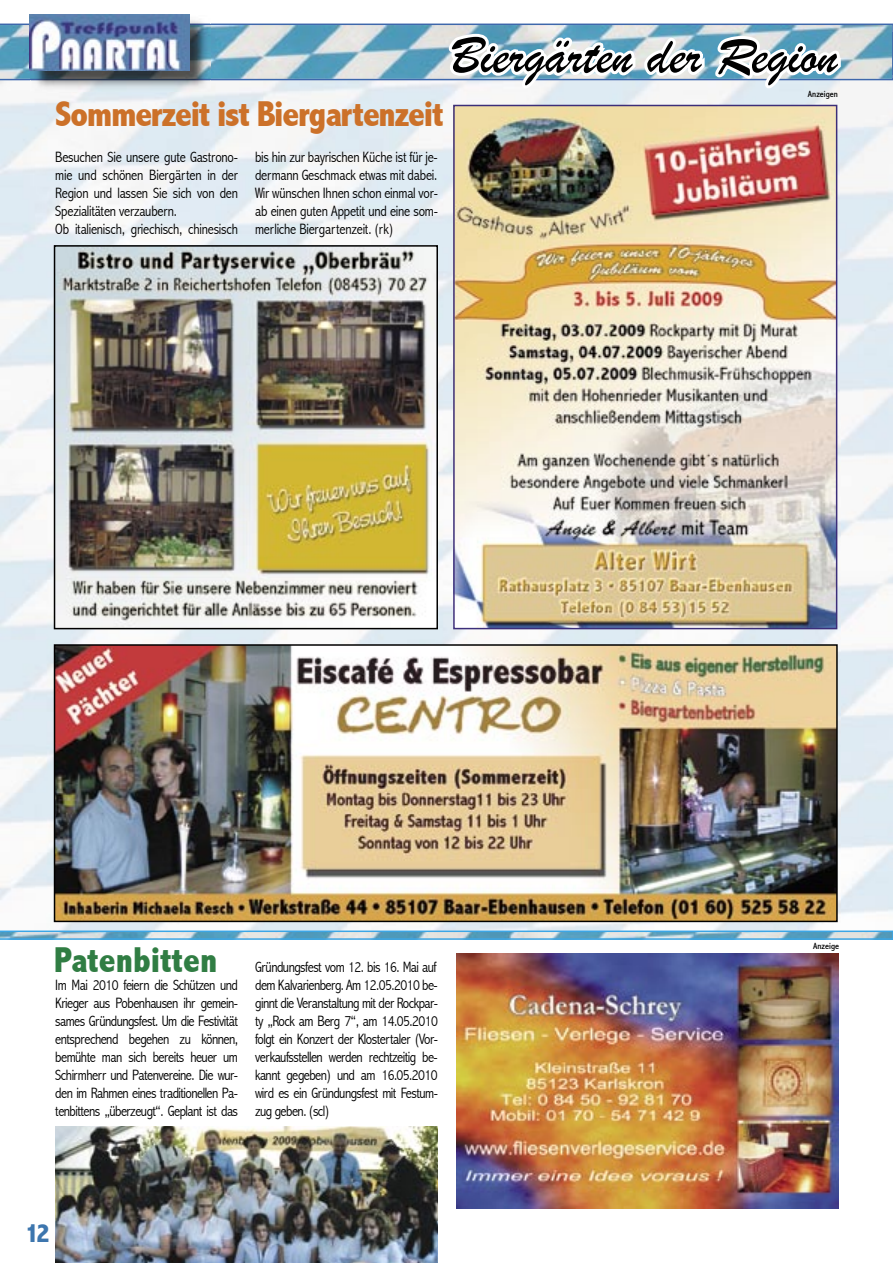
<style>
.page{position:relative;width:893px;height:1263px;background:#fff}
.page>*{position:absolute;margin:0;border:0;box-sizing:border-box;transform-origin:0 0}
.t1{font:54px "Brush Script";color:#000}
.t2{font:800 condensed 36px "Abadi";letter-spacing:-.035em;color:#cc7129}
.t3{font:800 condensed 36px "Abadi";color:#307d43}
.t4{font:800 condensed 27px "Abadi";color:#3d76ae}
.t5{font:300 condensed 15px/18px "Abadi";letter-spacing:-.015em;color:#000;text-align:justify}
.t6{font:condensed 9px "Abadi";color:#000}
</style>
<div class="page">
<img style="left:0;top:80px;width:893px;height:850px">
<svg style="left:0;top:930px;width:893px;height:10px;background:#83bad7"></svg>
<svg style="left:0;top:24px;width:893px;height:56px;background:#92b8cb"></svg>
<img style="left:31px;top:25px;width:180px;height:67px">
<img style="left:30px;top:15px;width:160px;height:56px">
<img style="left:54px;top:245px;width:384px;height:384px">
<img style="left:456px;top:954px;width:383px;height:255px">
<svg style="left:444px;top:29px;width:403px;height:62px"></svg>
<img style="left:55px;top:1126px;width:383px;height:137px">
<img style="left:453px;top:105px;width:384px;height:524px">
<img style="left:54px;top:644px;width:784px;height:278px">
<h2 class="t2" style="left:55px;top:93px;width:390px">Sommerzeit ist Biergartenzeit</h2>
<p class="t5" style="left:55px;top:148px;width:184px;text-align:left">Besuchen Sie unsere gute Gastrono&shy;mie und schönen Biergärten in der Region und lassen Sie sich von den Spezialitäten verzaubern.<br>Ob italienisch, griechisch, chinesisch</p>
<p class="t5" style="left:255px;top:148px;width:184px">bis hin zur bayrischen Küche ist für je&shy;dermann Geschmack etwas mit dabei.<br>Wir wünschen Ihnen schon einmal vor&shy;ab einen guten Appetit und eine som&shy;merliche Biergartenzeit. (rk)</p>
<h1 class="t1" style="left:451px;top:22px;width:388px">Biergärten der Region</h1>
<p class="t6" style="left:808px;top:89px;width:31px">Anzeigen</p>
<h2 class="t3" style="left:54px;top:939px;width:165px">Patenbitten</h2>
<p class="t6" style="left:813px;top:941px;width:27px">Anzeige</p>
<p class="t5" style="left:255px;top:958px;width:184px">Gründungsfest vom 12. bis 16. Mai auf dem Kalvarienberg. Am 12.05.2010 be&shy;ginnt die Veranstaltung mit der Rockpar&shy;ty „Rock am Berg 7“, am 14.05.2010 folgt ein Konzert der Klostertaler (Vor&shy;verkaufsstellen werden rechtzeitig be&shy;kannt gegeben) und am 16.05.2010 wird es ein Gründungsfest mit Festum&shy;zug geben. (scl)</p>
<p class="t5" style="left:55px;top:976px;width:184px">Im Mai 2010 feiern die Schützen und Krieger aus Pobenhausen ihr gemein&shy;sames Gründungsfest. Um die Festivität entsprechend begehen zu können, bemühte man sich bereits heuer um Schirmherr und Patenvereine. Die wur&shy;den im Rahmen eines traditionellen Pa&shy;tenbittens „überzeugt“. Geplant ist das</p>
<h3 class="t4" style="left:25px;top:1217px;width:26px">12</h3>
</div>
